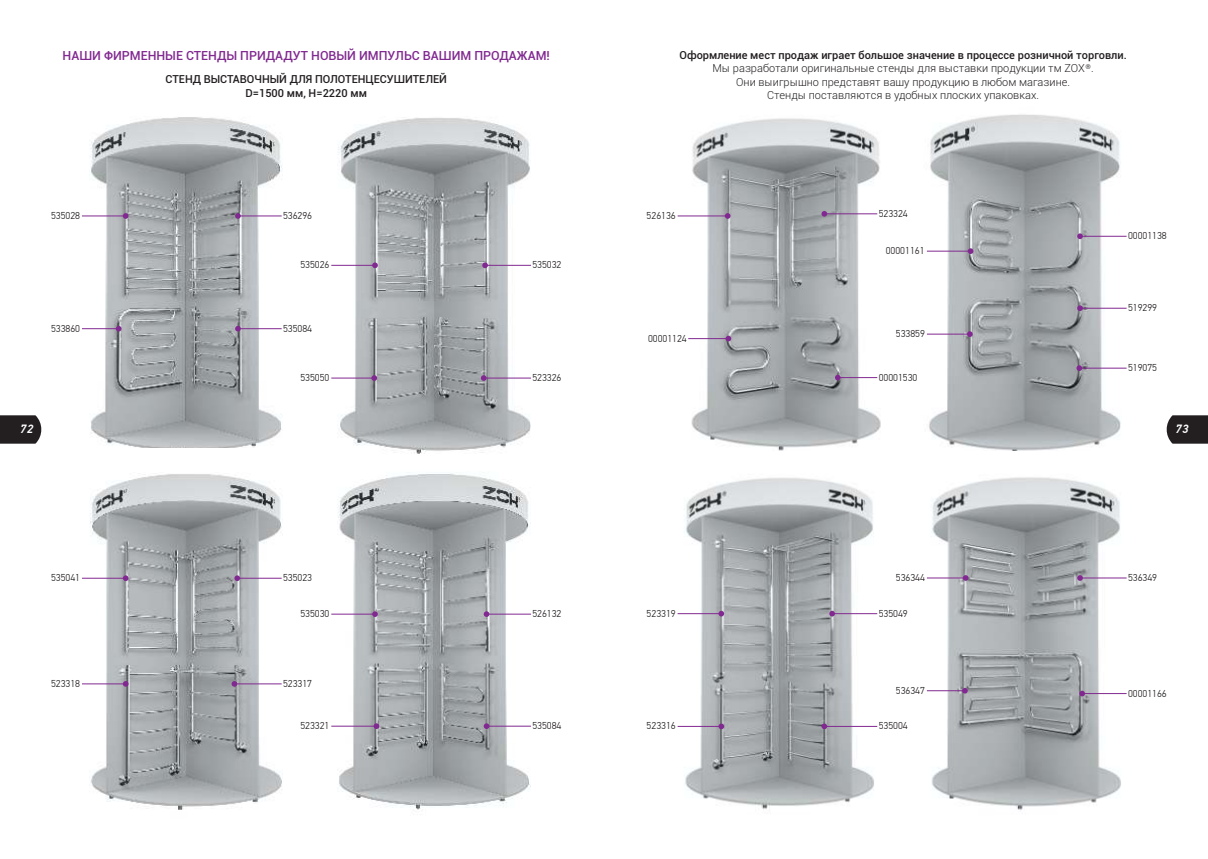
<style>
.page{position:relative;width:1208px;height:859px;background:#fff}
.page>*{position:absolute;margin:0;border:0;box-sizing:border-box;transform-origin:0 0}
.t1{font:500 12.5px "Roboto";color:#812990}
.t2{font:italic 500 12px "PF Din Text Pro";color:#fff}
.t3{font:300 11px/13.2px "Roboto";color:#231f20;text-align:center}
.t4{font:500 11px/13.2px "Roboto";color:#231f20;text-align:center}
.t5{font:300 10px "PF Din Text Pro";color:#231f20}
.s1{font-weight:500}
.s2{font-family:"PF Din Text Pro"}
</style>
<div class="page">
<img style="left:82px;top:117px;width:201px;height:331px">
<img style="left:82px;top:474px;width:201px;height:336px">
<img style="left:331px;top:118px;width:200px;height:336px">
<img style="left:331px;top:472px;width:200px;height:338px">
<img style="left:677px;top:118px;width:203px;height:333px">
<img style="left:677px;top:478px;width:201px;height:333px">
<img style="left:926px;top:114px;width:201px;height:337px">
<img style="left:926px;top:477px;width:201px;height:333px">
<svg style="left:123px;top:213px;width:6px;height:6px"></svg>
<svg style="left:123px;top:575px;width:6px;height:6px"></svg>
<svg style="left:372px;top:262px;width:6px;height:6px"></svg>
<svg style="left:372px;top:611px;width:6px;height:6px"></svg>
<svg style="left:116px;top:326px;width:5px;height:5px"></svg>
<svg style="left:123px;top:681px;width:6px;height:6px"></svg>
<svg style="left:371px;top:375px;width:6px;height:6px"></svg>
<svg style="left:373px;top:723px;width:6px;height:6px"></svg>
<svg style="left:235px;top:213px;width:6px;height:6px"></svg>
<svg style="left:234px;top:575px;width:6px;height:6px"></svg>
<svg style="left:482px;top:262px;width:6px;height:6px"></svg>
<svg style="left:484px;top:611px;width:5px;height:6px"></svg>
<svg style="left:235px;top:326px;width:6px;height:5px"></svg>
<svg style="left:231px;top:681px;width:6px;height:6px"></svg>
<svg style="left:481px;top:375px;width:5px;height:6px"></svg>
<svg style="left:484px;top:723px;width:5px;height:6px"></svg>
<hr style="left:82px;top:216px;width:44px;height:1px;background:#812990">
<hr style="left:82px;top:578px;width:44px;height:1px;background:#812990">
<hr style="left:331px;top:265px;width:44px;height:1px;background:#812990">
<hr style="left:331px;top:614px;width:44px;height:1px;background:#812990">
<hr style="left:82px;top:328px;width:37px;height:1px;background:#812990">
<hr style="left:82px;top:684px;width:44px;height:1px;background:#812990">
<hr style="left:331px;top:378px;width:43px;height:1px;background:#812990">
<hr style="left:331px;top:726px;width:45px;height:1px;background:#812990">
<hr style="left:238px;top:216px;width:44px;height:1px;background:#812990">
<hr style="left:237px;top:578px;width:45px;height:1px;background:#812990">
<hr style="left:485px;top:265px;width:46px;height:1px;background:#812990">
<hr style="left:486px;top:614px;width:45px;height:1px;background:#812990">
<hr style="left:238px;top:328px;width:44px;height:1px;background:#812990">
<hr style="left:234px;top:684px;width:48px;height:1px;background:#812990">
<hr style="left:484px;top:378px;width:47px;height:1px;background:#812990">
<hr style="left:486px;top:726px;width:45px;height:1px;background:#812990">
<svg style="left:725px;top:213px;width:5px;height:6px"></svg>
<svg style="left:718px;top:611px;width:6px;height:5px"></svg>
<svg style="left:967px;top:248px;width:6px;height:6px"></svg>
<svg style="left:962px;top:575px;width:6px;height:6px"></svg>
<svg style="left:725px;top:336px;width:6px;height:5px"></svg>
<svg style="left:718px;top:723px;width:6px;height:6px"></svg>
<svg style="left:967px;top:331px;width:5px;height:6px"></svg>
<svg style="left:962px;top:688px;width:5px;height:5px"></svg>
<svg style="left:821px;top:211px;width:6px;height:6px"></svg>
<svg style="left:829px;top:611px;width:6px;height:5px"></svg>
<svg style="left:1077px;top:233px;width:5px;height:6px"></svg>
<svg style="left:1077px;top:305px;width:5px;height:6px"></svg>
<svg style="left:1077px;top:575px;width:5px;height:6px"></svg>
<svg style="left:835px;top:375px;width:5px;height:5px"></svg>
<svg style="left:821px;top:723px;width:6px;height:6px"></svg>
<svg style="left:1076px;top:365px;width:6px;height:6px"></svg>
<svg style="left:1079px;top:691px;width:6px;height:5px"></svg>
<hr style="left:677px;top:216px;width:50px;height:1px;background:#812990">
<hr style="left:677px;top:613px;width:44px;height:1px;background:#812990">
<hr style="left:927px;top:251px;width:43px;height:1px;background:#812990">
<hr style="left:927px;top:578px;width:38px;height:1px;background:#812990">
<hr style="left:688px;top:338px;width:40px;height:1px;background:#812990">
<hr style="left:677px;top:726px;width:44px;height:1px;background:#812990">
<hr style="left:927px;top:334px;width:43px;height:1px;background:#812990">
<hr style="left:927px;top:690px;width:38px;height:1px;background:#812990">
<hr style="left:824px;top:214px;width:53px;height:1px;background:#812990">
<hr style="left:832px;top:613px;width:45px;height:1px;background:#812990">
<hr style="left:1080px;top:236px;width:46px;height:1px;background:#812990">
<hr style="left:1080px;top:308px;width:46px;height:1px;background:#812990">
<hr style="left:1080px;top:578px;width:46px;height:1px;background:#812990">
<hr style="left:838px;top:377px;width:39px;height:1px;background:#812990">
<hr style="left:824px;top:726px;width:53px;height:1px;background:#812990">
<hr style="left:1079px;top:368px;width:47px;height:1px;background:#812990">
<hr style="left:1082px;top:693px;width:44px;height:1px;background:#812990">
<svg style="left:0;top:415px;width:42px;height:29px"></svg>
<svg style="left:1166px;top:415px;width:42px;height:29px"></svg>
<p class="t1" style="left:63px;top:47px;width:489px">НАШИ ФИРМЕННЫЕ СТЕНДЫ ПРИДАДУТ НОВЫЙ ИМПУЛЬС ВАШИМ ПРОДАЖАМ!</p>
<p class="t4" style="left:166px;top:72px;width:283px">СТЕНД ВЫСТАВОЧНЫЙ ДЛЯ ПОЛОТЕНЦЕСУШИТЕЛЕЙ<br>D=1500 мм, H=2220 мм</p>
<p class="t3" style="left:679px;top:48px;width:449px"><span class="s1">Оформление мест продаж играет большое значение в процессе розничной торговли.<br></span>Мы разработали оригинальные стенды для выставки продукции тм ZOX<span class="s2">®</span>.<br>Они выигрышно представят вашу продукцию в любом магазине.<br>Стенды поставляются в удобных плоских упаковках.</p>
<p class="t5" style="left:51px;top:210px;width:31px">535028</p>
<p class="t5" style="left:283px;top:210px;width:31px">536296</p>
<p class="t5" style="left:646px;top:210px;width:31px">526136</p>
<p class="t5" style="left:878px;top:207px;width:31px">523324</p>
<p class="t5" style="left:1128px;top:230px;width:40px">00001138</p>
<p class="t5" style="left:885px;top:245px;width:40px">00001161</p>
<p class="t5" style="left:300px;top:259px;width:31px">535026</p>
<p class="t5" style="left:532px;top:259px;width:31px">535032</p>
<p class="t5" style="left:1128px;top:302px;width:31px">519299</p>
<p class="t5" style="left:51px;top:322px;width:31px">533860</p>
<p class="t5" style="left:283px;top:322px;width:31px">535084</p>
<p class="t5" style="left:648px;top:332px;width:40px">00001124</p>
<p class="t5" style="left:896px;top:328px;width:31px">533859</p>
<p class="t5" style="left:1128px;top:362px;width:31px">519075</p>
<p class="t5" style="left:300px;top:372px;width:31px">535050</p>
<p class="t5" style="left:532px;top:372px;width:31px">523326</p>
<p class="t5" style="left:878px;top:371px;width:40px">00001530</p>
<p class="t2" style="left:21px;top:422px;width:14px">72</p>
<p class="t2" style="left:1176px;top:422px;width:14px">73</p>
<p class="t5" style="left:51px;top:572px;width:31px">535041</p>
<p class="t5" style="left:51px;top:677px;width:31px">523318</p>
<p class="t5" style="left:283px;top:572px;width:31px">535023</p>
<p class="t5" style="left:300px;top:608px;width:31px">535030</p>
<p class="t5" style="left:283px;top:677px;width:31px">523317</p>
<p class="t5" style="left:300px;top:720px;width:31px">523321</p>
<p class="t5" style="left:532px;top:608px;width:31px">526132</p>
<p class="t5" style="left:532px;top:720px;width:31px">535084</p>
<p class="t5" style="left:646px;top:607px;width:31px">523319</p>
<p class="t5" style="left:646px;top:720px;width:31px">523316</p>
<p class="t5" style="left:896px;top:572px;width:31px">536344</p>
<p class="t5" style="left:878px;top:607px;width:31px">535049</p>
<p class="t5" style="left:896px;top:684px;width:31px">536347</p>
<p class="t5" style="left:878px;top:720px;width:31px">535004</p>
<p class="t5" style="left:1128px;top:572px;width:31px">536349</p>
<p class="t5" style="left:1128px;top:687px;width:40px">00001166</p>
</div>
